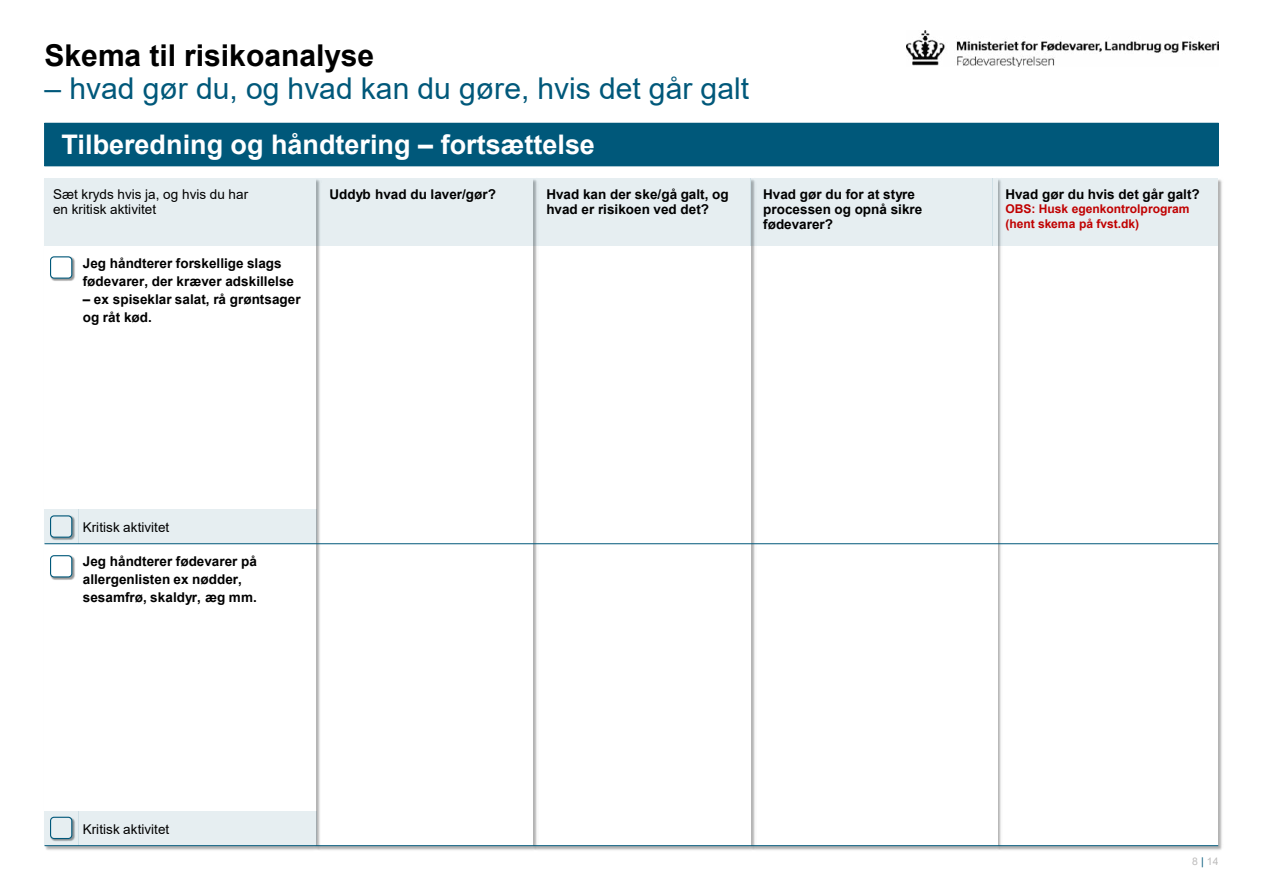
<style>
.page{position:relative;width:1263px;height:893px;background:#fff}
.page>*{position:absolute;margin:0;border:0;box-sizing:border-box;transform-origin:0 0}
.t1{font:30px "Arial";color:#00587a}
.t2{font:700 30px "Arial";color:#000}
.t3{font:700 27px "Arial";color:#fff}
.t4{font:700 13.5px/18px "Arial";color:#000}
.t5{font:13.5px/15.1px "Arial";letter-spacing:.005em;color:#000}
.t6{font:700 12px/15px "Arial";color:#c00000}
.t7{font:10.5px "Arial";color:#bdbcbc}
.s1{color:#00587a}
</style>
<div class="page">
<img style="left:906px;top:30px;width:312px;height:36px">
<img style="left:1003px;top:178px;width:219px;height:672px">
<div style="left:998px;top:179px;width:220px;height:667px;background:#fff"></div>
<img style="left:756px;top:178px;width:247px;height:672px">
<div style="left:751px;top:179px;width:246px;height:667px;background:#fff"></div>
<img style="left:539px;top:178px;width:217px;height:672px">
<div style="left:534px;top:179px;width:217px;height:667px;background:#fff"></div>
<img style="left:322px;top:178px;width:217px;height:672px">
<div style="left:316px;top:179px;width:217px;height:667px;background:#fff"></div>
<div style="left:45px;top:123px;width:1173px;height:43px;background:#00587a"></div>
<img style="left:44px;top:178px;width:278px;height:672px">
<div style="left:45px;top:179px;width:271px;height:667px;background:#fff"></div>
<img style="left:50px;top:256px;width:25px;height:25px">
<div style="left:50px;top:256px;width:22px;height:23px;background:#fff;border:1px solid #00587a;border-radius:4px"></div>
<img style="left:50px;top:555px;width:25px;height:25px">
<div style="left:50px;top:555px;width:22px;height:22px;background:#fff;border:1px solid #00587a;border-radius:4px"></div>
<div style="left:45px;top:179px;width:272px;height:67px;background:#e6eef1"></div>
<div style="left:317px;top:179px;width:217px;height:67px;background:#e6eef1"></div>
<div style="left:534px;top:179px;width:216px;height:67px;background:#e6eef1"></div>
<div style="left:750px;top:179px;width:243px;height:67px;background:#e6eef1"></div>
<div style="left:993px;top:179px;width:225px;height:67px;background:#e6eef1"></div>
<div style="left:45px;top:510px;width:34px;height:34px;background:#00587a;opacity:.1"></div>
<div style="left:79px;top:510px;width:238px;height:34px;background:#e6eef1"></div>
<div style="left:45px;top:812px;width:34px;height:34px;background:#00587a;opacity:.1"></div>
<div style="left:79px;top:812px;width:238px;height:34px;background:#e6eef1"></div>
<hr style="left:45px;top:543px;width:1173px;height:1px;background:#00587a">
<hr style="left:45px;top:845px;width:1173px;height:1px;background:#00587a">
<h1 class="t2" style="left:45px;top:34px;width:331px">Skema til risikoanalyse</h1>
<h1 class="t1" style="left:45px;top:67px;width:706px">– hvad gør du, og hvad kan du gøre, hvis det går galt</h1>
<h2 class="t3" style="left:62px;top:126px;width:535px">Tilberedning og håndtering – fortsættelse</h2>
<p class="t5" style="left:53px;top:187px;width:197px">Sæt kryds hvis ja, og hvis du har en kritisk aktivitet</p>
<p class="t4" style="left:329px;top:185px;width:168px">Uddyb hvad du laver/gør?</p>
<p class="t4" style="left:546px;top:187px;width:184px;line-height:15.1px">Hvad kan der ske/gå galt, og hvad er risikoen ved det?</p>
<p class="t4" style="left:763px;top:187px;width:161px;line-height:15px">Hvad gør du for at styre processen og opnå sikre fødevarer?</p>
<p class="t4" style="left:1005px;top:185px;width:196px">Hvad gør du hvis det går galt?</p>
<p class="t6" style="left:1005px;top:202px;width:186px">OBS: Husk egenkontrolprogram (hent skema på fvst.dk)</p>
<p class="t4" style="left:83px;top:254px;width:213px">Jeg håndterer forskellige slags fødevarer, der kræver adskillelse</p>
<p class="t4" style="left:83px;top:290px;width:219px">– ex spiseklar salat, rå grøntsager og råt kød.</p>
<p class="t5" style="left:83px;top:520px;width:88px">Kritisk aktivitet</p>
<p class="t4" style="left:83px;top:552px;width:176px">Jeg håndterer fødevarer på allergenlisten ex nødder, sesamfrø, skaldyr, æg mm.</p>
<p class="t5" style="left:83px;top:821px;width:88px">Kritisk aktivitet</p>
<p class="t7" style="left:1192px;top:854px;width:28px">8 <span class="s1">|</span> 14</p>
</div>
